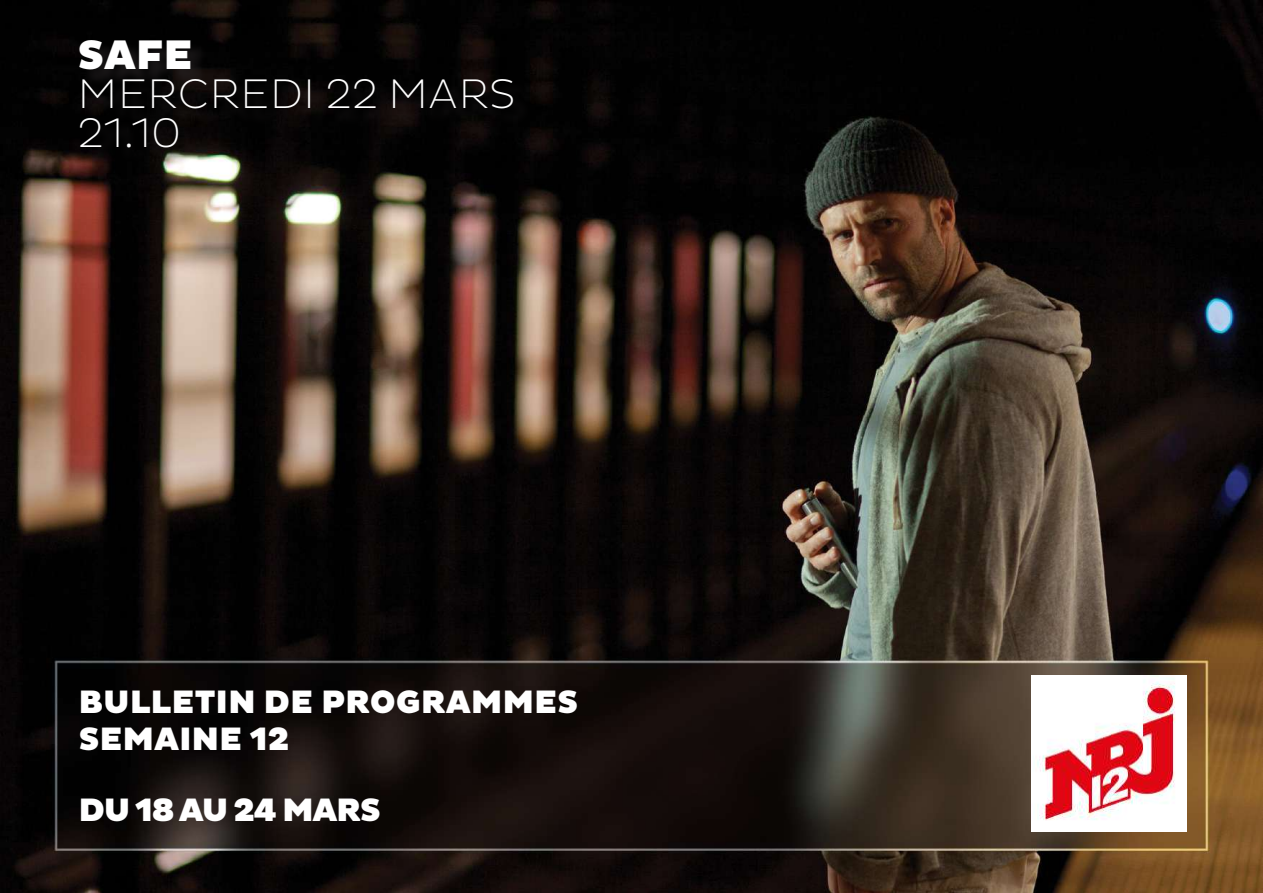
<style>
.page{position:relative;width:1263px;height:893px;background:#fff}
.page>*{position:absolute;margin:0;border:0;box-sizing:border-box;transform-origin:0 0}
.t1{font:200 42px/39px "Pluto Sans";letter-spacing:.015em;color:#fff}
.t2{font:900 42px "Pluto Sans";color:#fff}
.t3{font:900 33px/37.5px "Pluto Sans";letter-spacing:.015em;color:#fff}
.t4{font:900 33px "Pluto Sans";letter-spacing:-.025em;color:#fff}
</style>
<div class="page">
<img style="left:0;top:0;width:1263px;height:893px">
<div style="left:82px;top:42px;width:449px;height:124px;background:#231f20;opacity:.75"></div>
<img style="left:1031px;top:676px;width:156px;height:156px">
<p class="t2" style="left:78px;top:30px;width:116px">SAFE</p>
<p class="t1" style="left:78px;top:74px;width:440px">MERCREDI 22 MARS<br>21.10</p>
<p class="t3" style="left:79px;top:684px;width:501px">BULLETIN DE PROGRAMMES<br>SEMAINE 12</p>
<p class="t4" style="left:79px;top:791px;width:303px">DU 18 AU 24 MARS</p>
</div>
